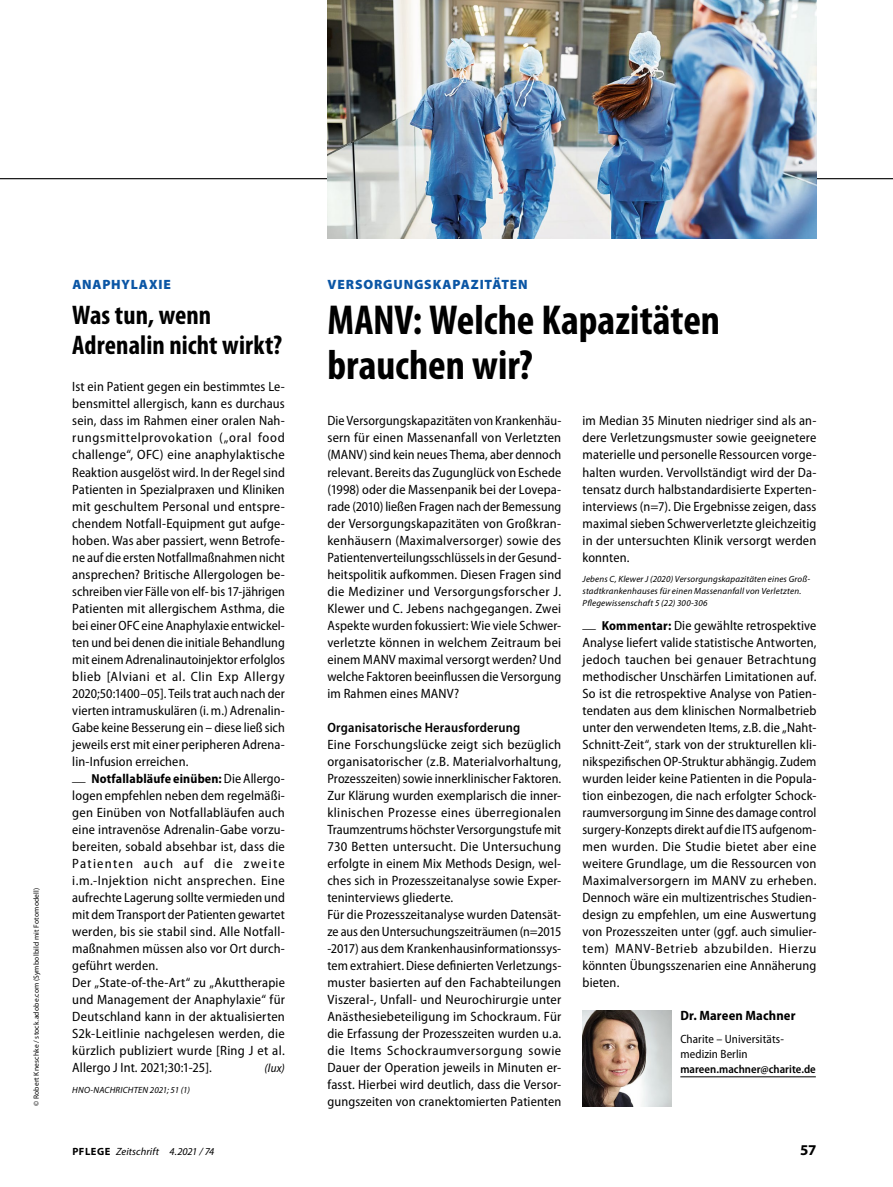
<style>
.page{position:relative;width:893px;height:1187px;background:#fff}
.page>*{position:absolute;margin:0;border:0;box-sizing:border-box;transform-origin:0 0}
.Box_Heading_Title_2{font:700 condensed 42px/45px "Myriad Pro";color:#000}
.Box_Heading_Title_1{font:700 condensed 27px/30px "Myriad Pro";letter-spacing:.005em;color:#000}
.t1{font:700 15px "Myriad Pro";color:#000}
.Para_News{font:semi-condensed 13.5px/17px "Myriad Pro";letter-spacing:.01em;color:#000;text-align:justify}
.Para_News_With_Signa{font:semi-condensed 13.5px/17px "Myriad Pro";letter-spacing:.02em;color:#000;text-align:justify}
.NoXML_SuperTitle_New{font:900 13.5px "Myriad Pro";letter-spacing:.06em;color:#0b56a5}
.SectionHeading_1_New{font:600 semi-condensed 13.5px "Myriad Pro";letter-spacing:.015em;color:#000}
.Author_Portrait{font:700 semi-condensed 13.5px "Myriad Pro";letter-spacing:.015em;color:#000}
.t2{font:700 semi-condensed 13.05px "Myriad Pro";letter-spacing:.01em;color:#000}
.Author_Appendix{font:semi-condensed 12px/15px "Myriad Pro";letter-spacing:.01em;color:#000}
.Para_News_With_Signa-2{font:italic semi-condensed 12px "Myriad Pro";color:#000}
.Author_Mail_Adress{font:600 semi-condensed 11.7px "Myriad Pro";color:#000}
.t3{font:italic 10.5px "Myriad Pro";letter-spacing:.005em;color:#000}
.Source_News{font:italic 9px/12px "Myriad Pro";letter-spacing:.02em;color:#000}
.t4{font:7.5px "Myriad Pro";letter-spacing:.025em;color:#000}
.s1{font-weight:300;font-stretch:normal;font-size:13.5px}
.s2{font-weight:400;font-size:13.5px}
.s3{font-weight:300;font-stretch:normal}
.s4{font-weight:700;font-size:13.05px}
.s5{font-weight:700;font-style:normal}
</style>
<div class="page">
<hr style="left:0;top:178px;width:893px;height:1px;background:#000">
<img style="left:327px;top:0;width:489px;height:238px">
<hr style="left:680px;top:1076px;width:136px;height:1px;background:#000">
<img style="left:583px;top:1010px;width:89px;height:96px">
<p class="t4" style="left:32px;top:1106px;width:220px;rotate:-90deg">© Robert Kneschke / stock.adobe.com (Symbolbild mit Fotomodell)</p>
<p class="NoXML_SuperTitle_New" style="left:72px;top:277px;width:100px">ANAPHYLAXIE</p>
<p class="Box_Heading_Title_1" style="left:72px;top:299px;width:211px">Was tun, wenn<br>Adrenalin nicht wirkt?</p>
<p class="Para_News" style="left:72px;top:378px;width:214px">Ist ein Patient gegen ein bestimmtes Le&shy;bensmittel allergisch, kann es durchaus sein, dass im Rahmen einer oralen Nah&shy;rungsmittelprovokation („oral food challenge“, OFC) eine anaphylaktische Reaktion ausgelöst wird. In der Regel sind Patienten in Spezialpraxen und Kliniken mit geschultem Personal und entspre&shy;chendem Notfall-Equipment gut aufge&shy;hoben. Was aber passiert, wenn Betrofe&shy;ne auf die ersten Notfallmaßnahmen nicht ansprechen? Britische Allergologen be&shy;schreiben vier Fälle von elf- bis 17-jährigen Patienten mit allergischem Asthma, die bei einer OFC eine Anaphylaxie entwickel&shy;ten und bei denen die initiale Behandlung mit einem Adrenalinautoinjektor erfolglos blieb [Alviani et al. Clin Exp Allergy 2020;50:1400–05]. Teils trat auch nach der vierten intramuskulären (i. m.) Adrenalin-Gabe keine Besserung ein – diese ließ sich jeweils erst mit einer peripheren Adrena&shy;lin-Infusion erreichen.</p>
<p class="t2" style="left:72px;top:771px;width:214px"><span class="s1">_</span> Notfallabläufe einüben: <span class="s2">Die Allergo-</span></p>
<p class="Para_News" style="left:72px;top:787px;width:214px">logen empfehlen neben dem regelmäßi&shy;gen Einüben von Notfallabläufen auch eine intravenöse Adrenalin-Gabe vorzu&shy;bereiten, sobald absehbar ist, dass die Patienten auch auf die zweite i.m.-Injektion nicht ansprechen. Eine aufrechte Lagerung sollte vermieden und mit dem Transport der Patienten gewartet werden, bis sie stabil sind. Alle Notfall&shy;maßnahmen müssen also vor Ort durch&shy;geführt werden.</p>
<p class="Para_News_With_Signa" style="left:72px;top:974px;width:214px">Der „State-of-the-Art“ zu „Akuttherapie und Management der Anaphylaxie“ für Deutschland kann in der aktualisierten S2k-Leitlinie nachgelesen werden, die kürzlich publiziert wurde [Ring J et al.<br>Allergo J Int. 2021;30:1-25].</p>
<p class="Para_News_With_Signa-2" style="left:265px;top:1061px;width:22px">(lux)</p>
<p class="Source_News" style="left:72px;top:1083px;width:119px">HNO-NACHRICHTEN 2021; 51 (1)</p>
<p class="NoXML_SuperTitle_New" style="left:328px;top:277px;width:202px">VERSORGUNGSKAPAZITÄTEN</p>
<p class="Box_Heading_Title_2" style="left:327px;top:297px;width:394px">MANV: Welche Kapazitäten brauchen wir?</p>
<p class="Para_News" style="left:327px;top:413px;width:235px">Die Versorgungskapazitäten von Krankenhäu&shy;sern für einen Massenanfall von Verletzten (MANV) sind kein neues Thema, aber dennoch relevant. Bereits das Zugunglück von Eschede (1998) oder die Massenpanik bei der Lovepa&shy;rade (2010) ließen Fragen nach der Bemessung der Versorgungskapazitäten von Großkran&shy;kenhäusern (Maximalversorger) sowie des Patientenverteilungsschlüssels in der Gesund&shy;heitspolitik aufkommen. Diesen Fragen sind die Mediziner und Versorgungsforscher J.<br>Klewer und C. Jebens nachgegangen. Zwei Aspekte wurden fokussiert: Wie viele Schwer&shy;verletzte können in welchem Zeitraum bei einem MANV maximal versorgt werden? Und welche Faktoren beeinflussen die Versorgung im Rahmen eines MANV?</p>
<p class="SectionHeading_1_New" style="left:327px;top:719px;width:194px">Organisatorische Herausforderung</p>
<p class="Para_News" style="left:327px;top:736px;width:235px">Eine Forschungslücke zeigt sich bezüglich organisatorischer (z.B. Materialvorhaltung, Prozesszeiten) sowie innerklinischer Faktoren.<br>Zur Klärung wurden exemplarisch die inner&shy;klinischen Prozesse eines überregionalen Traumzentrums höchster Versorgungstufe mit 730 Betten untersucht. Die Untersuchung erfolgte in einem Mix Methods Design, wel&shy;ches sich in Prozesszeitanalyse sowie Exper&shy;teninterviews gliederte.</p>
<p class="Para_News" style="left:327px;top:906px;width:235px">Für die Prozesszeitanalyse wurden Datensät&shy;ze aus den Untersuchungszeiträumen (n=2015 -2017) aus dem Krankenhausinformationssys&shy;tem extrahiert. Diese definierten Verletzungs&shy;muster basierten auf den Fachabteilungen Viszeral-, Unfall- und Neurochirurgie unter Anästhesiebeteiligung im Schockraum. Für die Erfassung der Prozesszeiten wurden u.a. die Items Schockraumversorgung sowie Dauer der Operation jeweils in Minuten er&shy;fasst. Hierbei wird deutlich, dass die Versor&shy;gungszeiten von cranektomierten Patienten</p>
<p class="Para_News" style="left:583px;top:413px;width:235px">im Median 35 Minuten niedriger sind als an&shy;dere Verletzungsmuster sowie geeignetere materielle und personelle Ressourcen vorge&shy;halten wurden. Vervollständigt wird der Da&shy;tensatz durch halbstandardisierte Experten&shy;interviews (n=7). Die Ergebnisse zeigen, dass maximal sieben Schwerverletzte gleichzeitig in der untersuchten Klinik versorgt werden konnten.</p>
<p class="Source_News" style="left:583px;top:573px;width:229px">Jebens C, Klewer J (2020) Versorgungskapazitäten eines Groß&shy;stadtkrankenhauses für einen Massenanfall von Verletzten.<br>Pflegewissenschaft 5 (22) 300-306</p>
<p class="Para_News" style="left:583px;top:617px;width:235px"><span class="s3">_</span> <span class="s4">Kommentar:</span> Die gewählte retrospektive Analyse liefert valide statistische Antworten, jedoch tauchen bei genauer Betrachtung methodischer Unschärfen Limitationen auf.<br>So ist die retrospektive Analyse von Patien&shy;tendaten aus dem klinischen Normalbetrieb unter den verwendeten Items, z.B. die „Naht-Schnitt-Zeit“, stark von der strukturellen kli&shy;nikspezifischen OP-Struktur abhängig. Zudem wurden leider keine Patienten in die Popula&shy;tion einbezogen, die nach erfolgter Schock&shy;raumversorgung im Sinne des damage control surgery-Konzepts direkt auf die ITS aufgenom&shy;men wurden. Die Studie bietet aber eine weitere Grundlage, um die Ressourcen von Maximalversorgern im MANV zu erheben.<br>Dennoch wäre ein multizentrisches Studien&shy;design zu empfehlen, um eine Auswertung von Prozesszeiten unter (ggf. auch simulier&shy;tem) MANV-Betrieb abzubilden. Hierzu könnten Übungsszenarien eine Annäherung bieten.</p>
<p class="Author_Portrait" style="left:680px;top:1007px;width:117px">Dr. Mareen Machner</p>
<p class="Author_Appendix" style="left:680px;top:1031px;width:105px">Charite – Universitäts&shy;medizin Berlin</p>
<p class="Author_Mail_Adress" style="left:680px;top:1062px;width:137px">mareen.machner@charite.de</p>
<p class="t3" style="left:72px;top:1144px;width:144px"><span class="s5">PFLEGE</span> Zeitschrift 4.2021 / 74</p>
<p class="t1" style="left:800px;top:1139px;width:18px">57</p>
</div>
